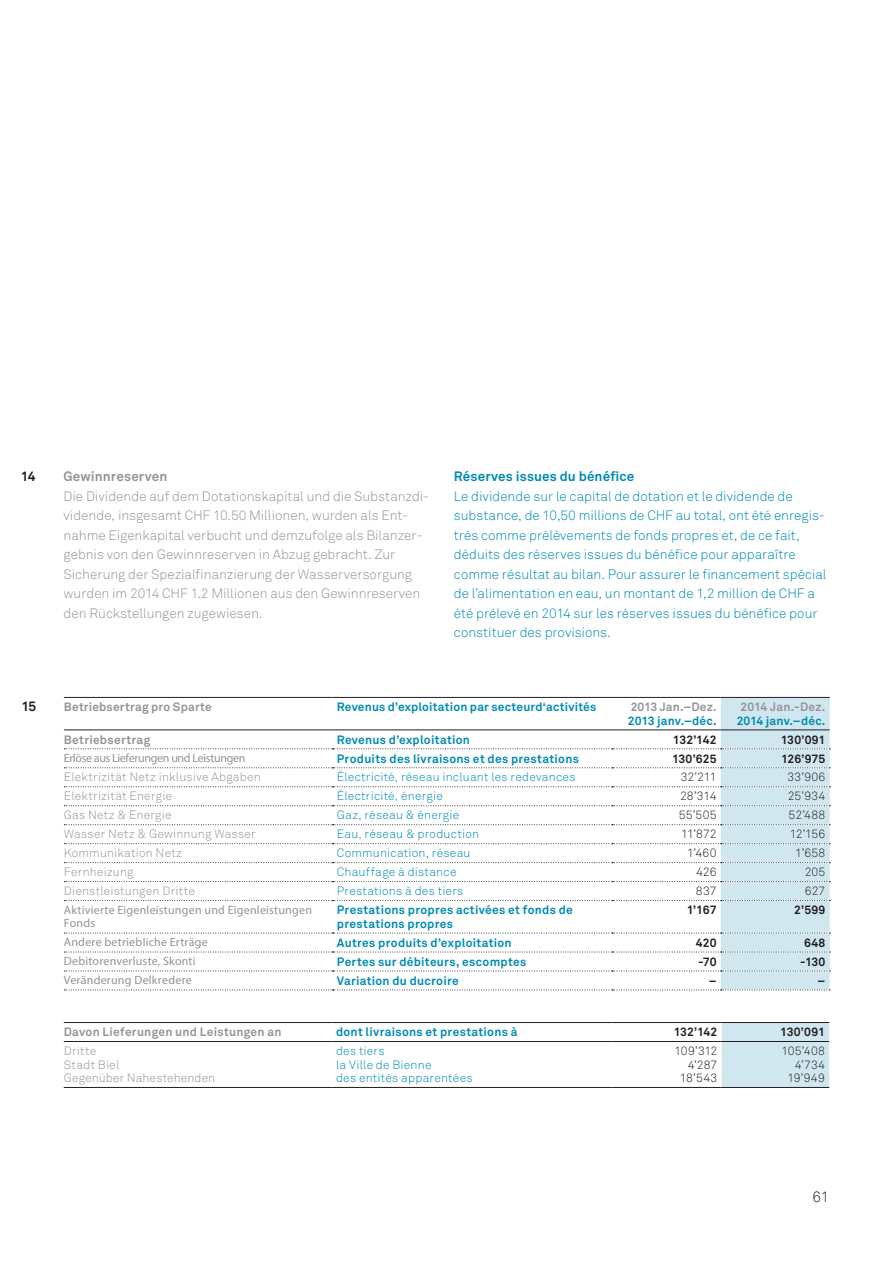
<style>
.page{position:relative;width:893px;height:1263px;background:#fff}
.page>*{position:absolute;margin:0;border:0;box-sizing:border-box;transform-origin:0 0}
.t1{font:15px "Akkurat Light Pro";color:#231f20}
.t2{font:13.5px/19.5px "Akkurat Light Pro";color:#008bb4}
.t3{font:13.5px/19.5px "Akkurat Light Pro";color:#949498}
.t4{font:700 13.5px "Akkurat Pro";letter-spacing:.01em;color:#008bb4}
.t5{font:700 13.5px "Akkurat Pro";letter-spacing:.01em;color:#949498}
.t6{font:700 13.5px "Akkurat Pro";color:#231f20}
.t7{font:700 12px/13.5px "Akkurat Pro";letter-spacing:.02em;color:#008bb4}
.t8{font:12px/13.5px "Akkurat Light Pro";letter-spacing:.02em;color:#008bb4}
.t9{font:12px/13.5px "Akkurat Light Pro";letter-spacing:.015em;color:#949498}
.t10{font:12px/13.5px "Myriad Pro";letter-spacing:.015em;color:#949498}
.t11{font:12px/13.5px "Akkurat Light Pro";letter-spacing:.01em;color:#231f20;text-align:right}
.t12{font:700 12px "Akkurat Pro";letter-spacing:.02em;color:#949498}
.t13{font:700 12px "Akkurat Pro";letter-spacing:.01em;color:#231f20}
.t14{font:12px "Myriad Pro";letter-spacing:-.025em;color:#949498}
</style>
<div class="page">
<svg style="left:64px;top:697px;width:766px;height:293px"></svg>
<div style="left:722px;top:1023px;width:107px;height:64px;background:#d1e7f0"></div>
<hr style="left:64px;top:1022px;width:268px;height:1px;background:#231f20">
<hr style="left:332px;top:1022px;width:280px;height:1px;background:#231f20">
<hr style="left:612px;top:1022px;width:110px;height:1px;background:#231f20">
<hr style="left:722px;top:1022px;width:107px;height:1px;background:#231f20">
<hr style="left:64px;top:1041px;width:268px;height:1px;background:#231f20">
<hr style="left:332px;top:1041px;width:280px;height:1px;background:#231f20">
<hr style="left:612px;top:1041px;width:110px;height:1px;background:#231f20">
<hr style="left:722px;top:1041px;width:107px;height:1px;background:#231f20">
<hr style="left:64px;top:1087px;width:268px;height:1px;background:#231f20">
<hr style="left:332px;top:1087px;width:280px;height:1px;background:#231f20">
<hr style="left:612px;top:1087px;width:110px;height:1px;background:#231f20">
<hr style="left:722px;top:1087px;width:107px;height:1px;background:#231f20">
<p class="t6" style="left:21px;top:467px;width:16px">14</p>
<p class="t6" style="left:21px;top:698px;width:16px">15</p>
<p class="t5" style="left:64px;top:468px;width:105px">Gewinnreserven</p>
<p class="t3" style="left:64px;top:486px;width:367px">Die Dividende auf dem Dotationskapital und die Substanzdi&shy;vidende, insgesamt CHF 10.50 Millionen, wurden als Ent&shy;nahme Eigenkapital verbucht und demzufolge als Bilanzer&shy;gebnis von den Gewinnreserven in Abzug gebracht. Zur Sicherung der Spezialfinanzierung der Wasserversorgung wurden im 2014 CHF 1.2 Millionen aus den Gewinnreserven den Rückstellungen zugewiesen.</p>
<p class="t4" style="left:454px;top:468px;width:182px">Réserves issues du bénéfice</p>
<p class="t2" style="left:454px;top:486px;width:374px">Le dividende sur le capital de dotation et le dividende de substance, de 10,50 millions de CHF au total, ont été enregis&shy;trés comme prélèvements de fonds propres et, de ce fait, déduits des réserves issues du bénéfice pour apparaître comme résultat au bilan. Pour assurer le financement spécial de l’alimentation en eau, un montant de 1,2 million de CHF a été prélevé en 2014 sur les réserves issues du bénéfice pour constituer des provisions.</p>
<p class="t12" style="left:64px;top:699px;width:150px">Betriebsertrag pro Sparte</p>
<p class="t7" style="left:337px;top:700px;width:261px">Revenus d’exploitation par secteurd‘activités</p>
<p class="t12" style="left:631px;top:699px;width:87px">2013 Jan.–Dez.</p>
<p class="t7" style="left:628px;top:714px;width:90px">2013 janv.–déc.</p>
<p class="t12" style="left:740px;top:699px;width:87px">2014 Jan.-Dez.</p>
<p class="t7" style="left:737px;top:714px;width:90px">2014 janv.–déc.</p>
<p class="t12" style="left:64px;top:732px;width:88px">Betriebsertrag</p>
<p class="t7" style="left:337px;top:733px;width:135px">Revenus d’exploitation</p>
<p class="t13" style="left:673px;top:732px;width:45px">132’142</p>
<p class="t13" style="left:781px;top:732px;width:46px">130’091</p>
<p class="t14" style="left:64px;top:751px;width:183px">Erlöse aus Lieferungen und Leistungen</p>
<p class="t7" style="left:337px;top:752px;width:244px">Produits des livraisons et des prestations</p>
<p class="t13" style="left:672px;top:751px;width:46px">130’625</p>
<p class="t13" style="left:781px;top:751px;width:46px">126’975</p>
<p class="t9" style="left:64px;top:771px;width:199px">Elektrizität Netz inklusive Abgaben</p>
<p class="t8" style="left:337px;top:771px;width:240px">Électricité, réseau incluant les redevances</p>
<p class="t11" style="left:681px;top:771px;width:37px">32’211</p>
<p class="t11" style="left:787px;top:771px;width:40px">33’906</p>
<p class="t9" style="left:64px;top:790px;width:110px">Elektrizität Energie</p>
<p class="t8" style="left:337px;top:790px;width:108px">Électricité, énergie</p>
<p class="t11" style="left:680px;top:790px;width:38px">28’314</p>
<p class="t11" style="left:788px;top:790px;width:39px">25’934</p>
<p class="t9" style="left:64px;top:809px;width:109px">Gas Netz &amp; Energie</p>
<p class="t8" style="left:337px;top:809px;width:124px">Gaz, réseau &amp; énergie</p>
<p class="t11" style="left:679px;top:809px;width:39px">55’505</p>
<p class="t11" style="left:789px;top:809px;width:38px">52’488</p>
<p class="t9" style="left:64px;top:828px;width:193px">Wasser Netz &amp; Gewinnung Wasser</p>
<p class="t8" style="left:337px;top:828px;width:144px">Eau, réseau &amp; production</p>
<p class="t11" style="left:681px;top:828px;width:37px">11’872</p>
<p class="t11" style="left:790px;top:828px;width:37px">12’156</p>
<p class="t9" style="left:64px;top:846px;width:120px">Kommunikation Netz</p>
<p class="t8" style="left:337px;top:846px;width:135px">Communication, réseau</p>
<p class="t11" style="left:687px;top:846px;width:31px">1’460</p>
<p class="t11" style="left:795px;top:846px;width:32px">1’658</p>
<p class="t9" style="left:64px;top:865px;width:71px">Fernheizung</p>
<p class="t8" style="left:337px;top:865px;width:121px">Chauffage à distance</p>
<p class="t11" style="left:696px;top:865px;width:22px">426</p>
<p class="t11" style="left:805px;top:865px;width:22px">205</p>
<p class="t9" style="left:64px;top:884px;width:133px">Dienstleistungen Dritte</p>
<p class="t8" style="left:337px;top:884px;width:128px">Prestations à des tiers</p>
<p class="t11" style="left:696px;top:884px;width:22px">837</p>
<p class="t11" style="left:805px;top:884px;width:22px">627</p>
<p class="t10" style="left:64px;top:903px;width:250px">Aktivierte Eigenleistungen und Eigenleistungen<br>Fonds</p>
<p class="t7" style="left:337px;top:903px;width:237px">Prestations propres activées et fonds de prestations propres</p>
<p class="t13" style="left:687px;top:902px;width:31px">1’167</p>
<p class="t13" style="left:794px;top:902px;width:33px">2’599</p>
<p class="t10" style="left:64px;top:935px;width:145px">Andere betriebliche Erträge</p>
<p class="t7" style="left:337px;top:936px;width:176px">Autres produits d’exploitation</p>
<p class="t13" style="left:696px;top:935px;width:22px">420</p>
<p class="t13" style="left:804px;top:935px;width:23px">648</p>
<p class="t10" style="left:64px;top:954px;width:133px">Debitorenverluste, Skonti</p>
<p class="t7" style="left:337px;top:955px;width:191px">Pertes sur débiteurs, escomptes</p>
<p class="t13" style="left:698px;top:954px;width:20px">-70</p>
<p class="t13" style="left:800px;top:954px;width:27px">-130</p>
<p class="t10" style="left:64px;top:973px;width:129px">Veränderung Delkredere</p>
<p class="t7" style="left:337px;top:974px;width:123px">Variation du ducroire</p>
<p class="t13" style="left:709px;top:973px;width:9px">–</p>
<p class="t13" style="left:817px;top:973px;width:9px">–</p>
<p class="t12" style="left:64px;top:1024px;width:219px">Davon Lieferungen und Leistungen an</p>
<p class="t7" style="left:336px;top:1025px;width:183px">dont livraisons et prestations à</p>
<p class="t13" style="left:674px;top:1024px;width:45px">132’142</p>
<p class="t13" style="left:780px;top:1024px;width:46px">130’091</p>
<p class="t9" style="left:64px;top:1044px;width:153px">Dritte<br>Stadt Biel<br>Gegenüber Nahestehenden</p>
<p class="t8" style="left:336px;top:1044px;width:138px">des tiers<br>la Ville de Bienne<br>des entités apparentées</p>
<p class="t11" style="left:675px;top:1044px;width:44px">109’312<br>4’287<br>18’543</p>
<p class="t11" style="left:781px;top:1044px;width:45px">105’408<br>4’734<br>19’949</p>
<p class="t1" style="left:813px;top:1188px;width:18px">61</p>
</div>
